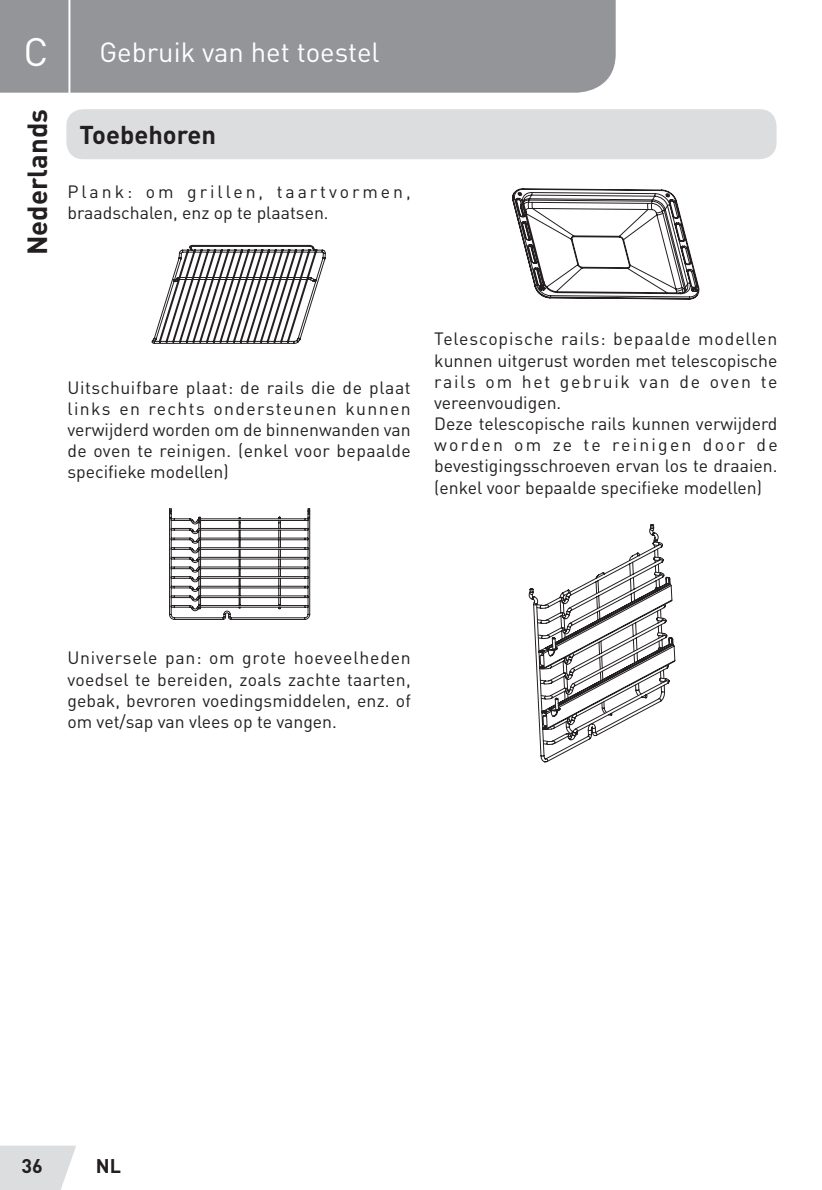
<style>
.page{position:relative;width:822px;height:1190px;background:#fff}
.page>*{position:absolute;margin:0;border:0;box-sizing:border-box;transform-origin:0 0}
.t1{font:39.2px "DIN Pro";color:#fff}
.TitreGauche{font:27.4px "DIN Pro";color:#fff}
.t2{font:700 27.4px "DIN Pro";color:#231f20}
.Sous-titre{font:700 25.4px "DIN Pro";color:#231f20}
.t3{font:700 19.6px "DIN Pro";color:#231f20}
.t4{font:17.6px/21.2px "DIN Pro";color:#231f20;text-align:justify}
</style>
<div class="page">
<svg style="left:0;top:1146px;width:76px;height:44px;background:#dfe0e2"></svg>
<div style="left:0;top:0;width:616px;height:93px;background:#939598"></div>
<hr style="left:68px;top:0;width:2px;height:103px;background:#fff">
<svg style="left:152px;top:245px;width:173px;height:99px"></svg>
<svg style="left:169px;top:508px;width:141px;height:112px"></svg>
<svg style="left:512px;top:189px;width:187px;height:110px"></svg>
<svg style="left:528px;top:525px;width:147px;height:237px"></svg>
<div style="left:66px;top:109px;width:711px;height:50px;background:#dcdddf;border-radius:17px"></div>
<p class="t1" style="left:24px;top:25px;width:26px">C</p>
<p class="t2" style="left:19px;top:255px;width:147px;rotate:-90deg">Nederlands</p>
<p class="TitreGauche" style="left:99px;top:33px;width:282px">Gebruik van het toestel</p>
<p class="Sous-titre" style="left:79px;top:118px;width:138px">Toebehoren</p>
<p class="t4" style="left:67px;top:180px;width:345px">Plank: om grillen, taartvormen, braadschalen, enz op te plaatsen.</p>
<p class="t4" style="left:67px;top:376px;width:345px">Uitschuifbare plaat: de rails die de plaat links en rechts ondersteunen kunnen verwijderd worden om de binnenwanden van de oven te reinigen. (enkel voor bepaalde specifieke modellen)</p>
<p class="t4" style="left:434px;top:328px;width:345px">Telescopische rails: bepaalde modellen kunnen uitgerust worden met telescopische rails om het gebruik van de oven te vereenvoudigen.</p>
<p class="t4" style="left:434px;top:412px;width:345px">Deze telescopische rails kunnen verwijderd worden om ze te reinigen door de bevestigingsschroeven ervan los te draaien. (enkel voor bepaalde specifieke modellen)</p>
<p class="t4" style="left:67px;top:647px;width:345px">Universele pan: om grote hoeveelheden voedsel te bereiden, zoals zachte taarten, gebak, bevroren voedingsmiddelen, enz. of om vet/sap van vlees op te vangen.</p>
<p class="t3" style="left:21px;top:1152px;width:23px">36</p>
<p class="t3" style="left:96px;top:1152px;width:27px">NL</p>
</div>
